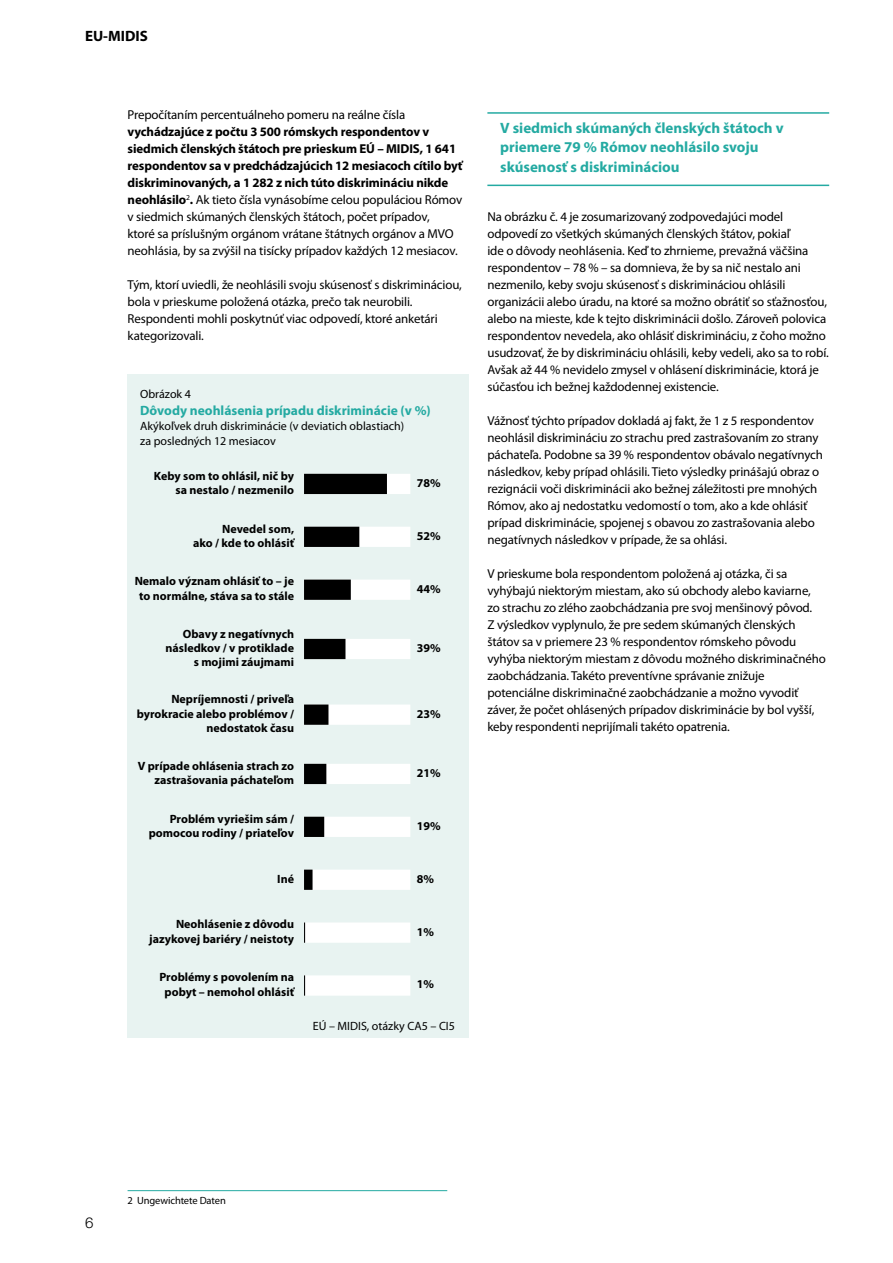
<style>
.page{position:relative;width:893px;height:1263px;background:#fff}
.page>*{position:absolute;margin:0;border:0;box-sizing:border-box;transform-origin:0 0}
.t1{font:700 15px/19.5px "Myriad Pro";color:#24aaa2}
.t2{font:700 15px "Myriad Pro";color:#000}
.t3{font:700 13.5px "Myriad Pro";color:#24aaa2}
.t4{font:12.9px/17px "Myriad Pro";letter-spacing:-.01em;color:#000}
.t5{font:700 12.9px/17px "Myriad Pro";letter-spacing:-.01em;color:#000}
.t6{font:700 12px/14.4px "Myriad Pro";color:#000;text-align:right}
.t7{font:12px/15px "Myriad Pro";color:#000}
.t8{font:10.5px "Myriad Pro";letter-spacing:-.01em;color:#000}
.s1{font-weight:400}
</style>
<div class="page">
<hr style="left:487px;top:112px;width:342px;height:2px;background:#24aaa2">
<hr style="left:487px;top:185px;width:342px;height:1px;background:#24aaa2">
<div style="left:127px;top:374px;width:342px;height:663px;background:#e8f3f1"></div>
<div style="left:304px;top:474px;width:106px;height:20px;background:#fff"></div>
<div style="left:304px;top:474px;width:83px;height:20px;background:#000"></div>
<div style="left:304px;top:527px;width:106px;height:20px;background:#fff"></div>
<div style="left:304px;top:527px;width:55px;height:20px;background:#000"></div>
<div style="left:304px;top:580px;width:106px;height:20px;background:#fff"></div>
<div style="left:304px;top:580px;width:47px;height:20px;background:#000"></div>
<div style="left:304px;top:639px;width:106px;height:20px;background:#fff"></div>
<div style="left:304px;top:639px;width:41px;height:20px;background:#000"></div>
<div style="left:304px;top:704px;width:106px;height:21px;background:#fff"></div>
<div style="left:304px;top:704px;width:24px;height:21px;background:#000"></div>
<div style="left:304px;top:764px;width:106px;height:20px;background:#fff"></div>
<div style="left:304px;top:764px;width:22px;height:20px;background:#000"></div>
<div style="left:304px;top:817px;width:106px;height:20px;background:#fff"></div>
<div style="left:304px;top:817px;width:20px;height:20px;background:#000"></div>
<div style="left:304px;top:870px;width:106px;height:20px;background:#fff"></div>
<div style="left:304px;top:870px;width:9px;height:20px;background:#000"></div>
<div style="left:304px;top:922px;width:106px;height:21px;background:#fff"></div>
<svg style="left:304px;top:922px;width:1px;height:21px"></svg>
<div style="left:304px;top:975px;width:106px;height:21px;background:#fff"></div>
<svg style="left:304px;top:975px;width:1px;height:21px"></svg>
<hr style="left:128px;top:1190px;width:319px;height:1px;background:#24aaa2">
<p class="t2" style="left:85px;top:26px;width:64px">EU-MIDIS</p>
<p class="t4" style="left:128px;top:106px;width:279px">Prepočítaním percentuálneho pomeru na reálne čísla</p>
<p class="t5" style="left:128px;top:123px;width:337px">vychádzajúce z počtu 3 500 rómskych respondentov v siedmich členských štátoch pre prieskum EÚ – MIDIS, 1 641 respondentov sa v predchádzajúcich 12 mesiacoch cítilo byť diskriminovaných, a 1 282 z nich túto diskrimináciu nikde neohlásilo<sup>2</sup>. <span class="s1">Ak tieto čísla vynásobíme celou populáciou Rómov v siedmich skúmaných členských štátoch, počet prípadov,<br>ktoré sa príslušným orgánom vrátane štátnych orgánov a MVO neohlásia, by sa zvýšil na tisícky prípadov každých 12 mesiacov.</span></p>
<p class="t4" style="left:128px;top:276px;width:336px">Tým, ktorí uviedli, že neohlásili svoju skúsenosť s diskrimináciou, bola v prieskume položená otázka, prečo tak neurobili.<br>Respondenti mohli poskytnúť viac odpovedí, ktoré anketári kategorizovali.</p>
<p class="t7" style="left:140px;top:386px;width:52px">Obrázok 4</p>
<p class="t3" style="left:140px;top:402px;width:292px">Dôvody neohlásenia prípadu diskriminácie (v %)</p>
<p class="t7" style="left:140px;top:419px;width:266px">Akýkoľvek druh diskriminácie (v deviatich oblastiach) za posledných 12 mesiacov</p>
<p class="t6" style="left:154px;top:468px;width:142px">Keby som to ohlásil, nič by sa nestalo / nezmenilo</p>
<p class="t6" style="left:417px;top:475px;width:25px">78%</p>
<p class="t6" style="left:193px;top:521px;width:102px">Nevedel som,<br>ako / kde to ohlásiť</p>
<p class="t6" style="left:417px;top:528px;width:25px">52%</p>
<p class="t6" style="left:135px;top:574px;width:161px;text-align:center">Nemalo význam ohlásiť to – je to normálne, stáva sa to stále</p>
<p class="t6" style="left:417px;top:581px;width:25px">44%</p>
<p class="t6" style="left:166px;top:626px;width:130px">Obavy z negatívnych následkov / v protiklade s mojimi záujmami</p>
<p class="t6" style="left:417px;top:640px;width:25px">39%</p>
<p class="t6" style="left:137px;top:691px;width:159px">Nepríjemnosti / priveľa byrokracie alebo problémov / nedostatok času</p>
<p class="t6" style="left:417px;top:706px;width:25px">23%</p>
<p class="t6" style="left:138px;top:758px;width:158px">V prípade ohlásenia strach zo zastrašovania páchateľom</p>
<p class="t6" style="left:417px;top:765px;width:25px">21%</p>
<p class="t6" style="left:149px;top:811px;width:147px">Problém vyriešim sám / pomocou rodiny / priateľov</p>
<p class="t6" style="left:417px;top:818px;width:25px">19%</p>
<p class="t6" style="left:277px;top:871px;width:18px">Iné</p>
<p class="t6" style="left:417px;top:871px;width:19px">8%</p>
<p class="t6" style="left:149px;top:917px;width:146px">Neohlásenie z dôvodu jazykovej bariéry / neistoty</p>
<p class="t6" style="left:417px;top:924px;width:19px">1%</p>
<p class="t6" style="left:159px;top:970px;width:136px;text-align:center">Problémy s povolením na pobyt – nemohol ohlásiť</p>
<p class="t6" style="left:417px;top:977px;width:19px">1%</p>
<p class="t7" style="left:313px;top:1019px;width:144px">EÚ – MIDIS, otázky CA5 – CI5</p>
<p class="t1" style="left:500px;top:118px;width:285px">V siedmich skúmaných členských štátoch v priemere 79 % Rómov neohlásilo svoju skúsenosť s diskrimináciou</p>
<p class="t4" style="left:487px;top:208px;width:343px">Na obrázku č. 4 je zosumarizovaný zodpovedajúci model odpovedí zo všetkých skúmaných členských štátov, pokiaľ<br>ide o dôvody neohlásenia. Keď to zhrnieme, prevažná väčšina respondentov – 78 % – sa domnieva, že by sa nič nestalo ani nezmenilo, keby svoju skúsenosť s diskrimináciou ohlásili organizácii alebo úradu, na ktoré sa možno obrátiť so sťažnosťou, alebo na mieste, kde k tejto diskriminácii došlo. Zároveň polovica respondentov nevedela, ako ohlásiť diskrimináciu, z čoho možno usudzovať, že by diskrimináciu ohlásili, keby vedeli, ako sa to robí.<br>Avšak až 44 % nevidelo zmysel v ohlásení diskriminácie, ktorá je súčasťou ich bežnej každodennej existencie.</p>
<p class="t4" style="left:487px;top:412px;width:337px">Vážnosť týchto prípadov dokladá aj fakt, že 1 z 5 respondentov neohlásil diskrimináciu zo strachu pred zastrašovaním zo strany páchateľa. Podobne sa 39 % respondentov obávalo negatívnych následkov, keby prípad ohlásili. Tieto výsledky prinášajú obraz o rezignácii voči diskriminácii ako bežnej záležitosti pre mnohých Rómov, ako aj nedostatku vedomostí o tom, ako a kde ohlásiť prípad diskriminácie, spojenej s obavou zo zastrašovania alebo negatívnych následkov v prípade, že sa ohlási.</p>
<p class="t4" style="left:487px;top:565px;width:340px">V prieskume bola respondentom položená aj otázka, či sa vyhýbajú niektorým miestam, ako sú obchody alebo kaviarne, zo strachu zo zlého zaobchádzania pre svoj menšinový pôvod.<br>Z výsledkov vyplynulo, že pre sedem skúmaných členských štátov sa v priemere 23 % respondentov rómskeho pôvodu vyhýba niektorým miestam z dôvodu možného diskriminačného zaobchádzania. Takéto preventívne správanie znižuje potenciálne diskriminačné zaobchádzanie a možno vyvodiť záver, že počet ohlásených prípadov diskriminácie by bol vyšší, keby respondenti neprijímali takéto opatrenia.</p>
<p class="t8" style="left:128px;top:1193px;width:100px">2 Ungewichtete Daten</p>
</div>
